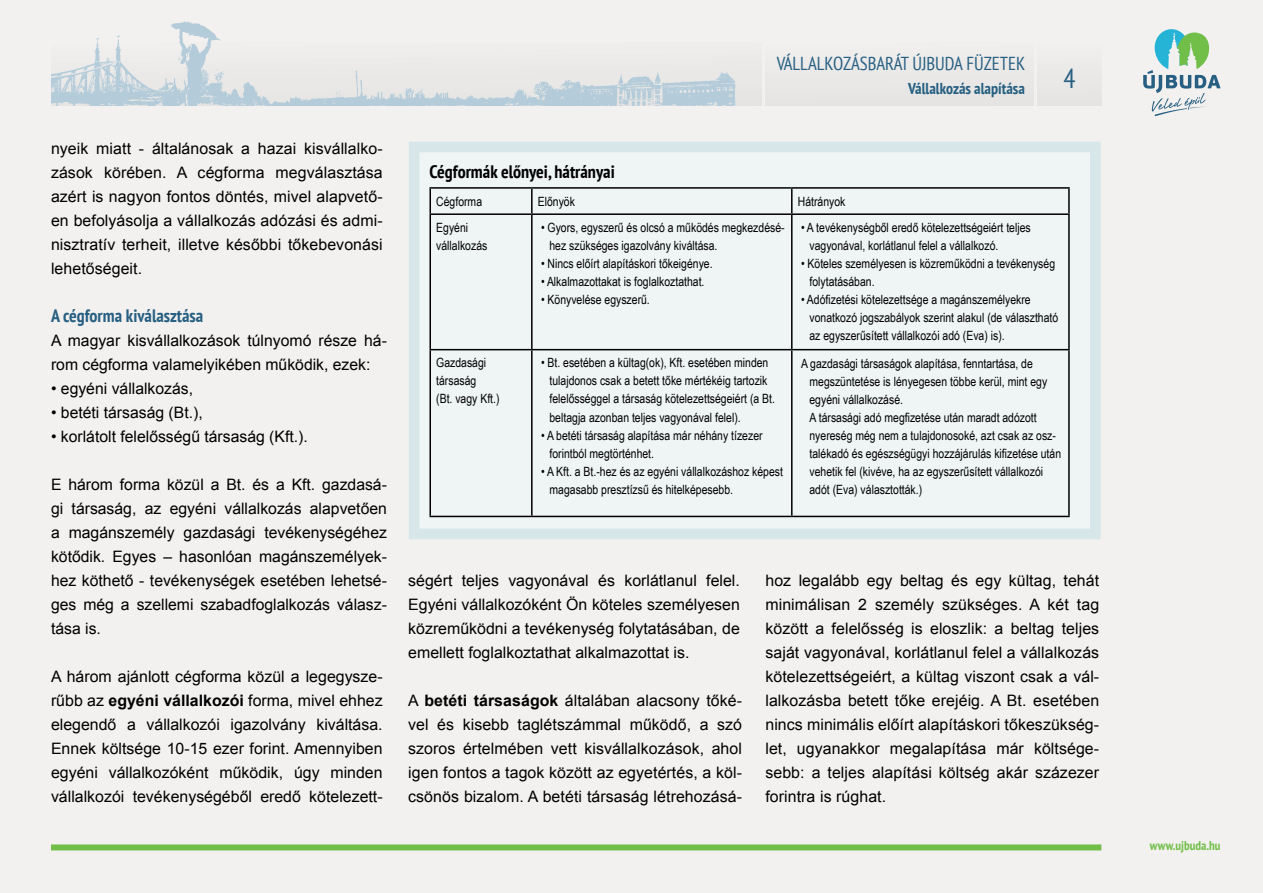
<style>
.page{position:relative;width:1263px;height:893px;background:#f3f1ef}
.page>*{position:absolute;margin:0;border:0;box-sizing:border-box;transform-origin:0 0}
.t1{font:condensed 27px "PT Sans";color:#265f82}
.t2{font:condensed 18.75px "PT Sans";color:#265f82}
.t3{font:700 condensed 18px "PT Sans";color:#000}
.t4{font:700 condensed 18px "PT Sans";color:#265f82}
.t5{font:15.75px/24px "Arial";color:#000;text-align:justify}
.t6{font:700 condensed 15.75px "PT Sans";color:#265f82}
.t7{font:12.75px/18px "Arial Narrow";color:#000}
.t8{font:700 condensed 12.75px "PT Sans";color:#71bf49}
.s1{font-weight:700}
</style>
<div class="page">
<div style="left:765px;top:43px;width:268px;height:63px;background:#ebe9e8"></div>
<div style="left:51px;top:43px;width:710px;height:63px;background:#edebea"></div>
<div style="left:1037px;top:43px;width:64px;height:63px;background:#ebe9e8"></div>
<svg style="left:1143px;top:29px;width:77px;height:87px"></svg>
<div style="left:51px;top:844px;width:1050px;height:6px;background:#71bf49"></div>
<img style="left:51px;top:35px;width:97px;height:71px">
<img style="left:580px;top:71px;width:156px;height:35px">
<img style="left:237px;top:70px;width:343px;height:36px">
<img style="left:148px;top:21px;width:89px;height:85px">
<div style="left:409px;top:142px;width:692px;height:397px;background:#eff4f5;border:11px solid #d6e6e9"></div>
<hr style="left:429px;top:187px;width:103px;height:2px;background:#000">
<hr style="left:429px;top:189px;width:2px;height:24px;background:#000">
<hr style="left:532px;top:187px;width:260px;height:2px;background:#000">
<svg style="left:531px;top:189px;width:1px;height:24px"></svg>
<hr style="left:792px;top:187px;width:278px;height:2px;background:#000">
<svg style="left:791px;top:189px;width:1px;height:24px"></svg>
<hr style="left:1068px;top:189px;width:2px;height:24px;background:#000">
<hr style="left:429px;top:213px;width:103px;height:2px;background:#000">
<hr style="left:429px;top:215px;width:2px;height:134px;background:#000">
<hr style="left:532px;top:213px;width:260px;height:2px;background:#000">
<hr style="left:531px;top:215px;width:1px;height:134px;background:#000">
<hr style="left:792px;top:213px;width:278px;height:2px;background:#000">
<hr style="left:791px;top:215px;width:1px;height:134px;background:#000">
<hr style="left:1068px;top:215px;width:2px;height:134px;background:#000">
<hr style="left:429px;top:349px;width:103px;height:1px;background:#000">
<hr style="left:429px;top:350px;width:2px;height:166px;background:#000">
<hr style="left:532px;top:349px;width:260px;height:1px;background:#000">
<hr style="left:531px;top:350px;width:1px;height:166px;background:#000">
<hr style="left:792px;top:349px;width:278px;height:1px;background:#000">
<hr style="left:791px;top:350px;width:1px;height:166px;background:#000">
<hr style="left:1068px;top:350px;width:2px;height:166px;background:#000">
<hr style="left:429px;top:516px;width:103px;height:1px;background:#000">
<hr style="left:532px;top:516px;width:260px;height:1px;background:#000">
<hr style="left:792px;top:516px;width:278px;height:1px;background:#000">
<p class="t5" style="left:51px;top:136px;width:333px">nyeik miatt - általánosak a hazai kisvállalko&shy;zások körében. A cégforma megválasztása azért is nagyon fontos döntés, mivel alapvető&shy;en befolyásolja a vállalkozás adózási és admi&shy;nisztratív terheit, illetve későbbi tőkebevonási lehetőségeit.</p>
<p class="t4" style="left:51px;top:303px;width:154px">A cégforma kiválasztása</p>
<p class="t5" style="left:51px;top:328px;width:337px">A magyar kisvállalkozások túlnyomó része há&shy;rom cégforma valamelyikében működik, ezek:</p>
<p class="t5" style="left:51px;top:376px;width:144px">• egyéni vállalkozás,</p>
<p class="t5" style="left:51px;top:400px;width:153px">• betéti társaság (Bt.),</p>
<p class="t5" style="left:51px;top:424px;width:258px">• korlátolt felelősségű társaság (Kft.).</p>
<p class="t5" style="left:51px;top:472px;width:337px">E három forma közül a Bt. és a Kft. gazdasá&shy;gi társaság, az egyéni vállalkozás alapvetően a magánszemély gazdasági tevékenységéhez kötődik. Egyes – hasonlóan magánszemélyek&shy;hez köthető - tevékenységek esetében lehetsé&shy;ges még a szellemi szabadfoglalkozás válasz&shy;tása is.</p>
<p class="t5" style="left:51px;top:664px;width:333px">A három ajánlott cégforma közül a legegysze&shy;rűbb az <span class="s1">egyéni vállalkozói</span> forma, mivel ehhez elegendő a vállalkozói igazolvány kiváltása.<br>Ennek költsége 10-15 ezer forint. Amennyiben egyéni vállalkozóként működik, úgy minden vállalkozói tevékenységéből eredő kötelezett-</p>
<p class="t2" style="left:777px;top:51px;width:250px">VÁLLALKOZÁSBARÁT ÚJBUDA FÜZETEK</p>
<p class="t6" style="left:908px;top:78px;width:118px">Vállalkozás alapítása</p>
<h1 class="t1" style="left:1063px;top:61px;width:14px">4</h1>
<p class="t3" style="left:429px;top:160px;width:187px">Cégformák előnyei, hátrányai</p>
<p class="t7" style="left:436px;top:192px;width:47px">Cégforma</p>
<p class="t7" style="left:538px;top:192px;width:39px">Előnyök</p>
<p class="t7" style="left:798px;top:192px;width:49px">Hátrányok</p>
<p class="t7" style="left:436px;top:218px;width:53px">Egyéni vállalkozás</p>
<p class="t7" style="left:549px;top:218px;width:237px;text-indent:-9px">• Gyors, egyszerű és olcsó a működés megkezdésé&shy;hez szükséges igazolvány kiváltása.</p>
<p class="t7" style="left:541px;top:254px;width:173px">• Nincs előírt alapításkori tőkeigénye.</p>
<p class="t7" style="left:541px;top:272px;width:165px">• Alkalmazottakat is foglalkoztathat.</p>
<p class="t7" style="left:541px;top:290px;width:110px">• Könyvelése egyszerű.</p>
<p class="t7" style="left:809px;top:218px;width:223px;text-indent:-9px">• A tevékenységből eredő kötelezettségeiért teljes vagyonával, korlátlanul felel a vállalkozó.</p>
<p class="t7" style="left:809px;top:254px;width:247px;text-indent:-9px">• Köteles személyesen is közreműködni a tevékenység folytatásában.</p>
<p class="t7" style="left:809px;top:290px;width:250px;text-indent:-9px">• Adófizetési kötelezettsége a magánszemélyekre vonatkozó jogszabályok szerint alakul (de választható az egyszerűsített vállalkozói adó (Eva) is).</p>
<p class="t7" style="left:436px;top:353px;width:65px">Gazdasági társaság<br>(Bt. vagy Kft.)</p>
<p class="t7" style="left:549px;top:353px;width:227px;text-indent:-9px">• Bt. esetében a kültag(ok), Kft. esetében minden tulajdonos csak a betett tőke mértékéig tartozik felelősséggel a társaság kötelezettségeiért (a Bt. beltagja azonban teljes vagyonával felel).</p>
<p class="t7" style="left:549px;top:426px;width:215px;text-indent:-9px">• A betéti társaság alapítása már néhány tízezer forintból megtörténhet.</p>
<p class="t7" style="left:549px;top:462px;width:235px;text-indent:-9px">• A Kft. a Bt.-hez és az egyéni vállalkozáshoz képest magasabb presztízsű és hitelképesebb.</p>
<p class="t7" style="left:809px;top:354px;width:253px;text-indent:-9px">A gazdasági társaságok alapítása, fenntartása, de megszüntetése is lényegesen többe kerül, mint egy egyéni vállalkozásé.<br>A társasági adó megfizetése után maradt adózott nyereség még nem a tulajdonosoké, azt csak az osz&shy;talékadó és egészségügyi hozzájárulás kifizetése után vehetik fel (kivéve, ha az egyszerűsített vállalkozói adót (Eva) választották.)</p>
<p class="t5" style="left:408px;top:568px;width:333px">ségért teljes vagyonával és korlátlanul felel.<br>Egyéni vállalkozóként Ön köteles személyesen közreműködni a tevékenység folytatásában, de emellett foglalkoztathat alkalmazottat is.</p>
<p class="t5" style="left:408px;top:688px;width:335px">A <span class="s1">betéti társaságok</span> általában alacsony tőké&shy;vel és kisebb taglétszámmal működő, a szó szoros értelmében vett kisvállalkozások, ahol igen fontos a tagok között az egyetértés, a köl&shy;csönös bizalom. A betéti társaság létrehozásá-</p>
<p class="t5" style="left:765px;top:568px;width:335px">hoz legalább egy beltag és egy kültag, tehát minimálisan 2 személy szükséges. A két tag között a felelősség is eloszlik: a beltag teljes saját vagyonával, korlátlanul felel a vállalkozás kötelezettségeiért, a kültag viszont csak a vál&shy;lalkozásba betett tőke erejéig. A Bt. esetében nincs minimális előírt alapításkori tőkeszükség&shy;let, ugyanakkor megalapítása már költsége&shy;sebb: a teljes alapítási költség akár százezer forintra is rúghat.</p>
<p class="t8" style="left:1150px;top:838px;width:72px">www.ujbuda.hu</p>
</div>
